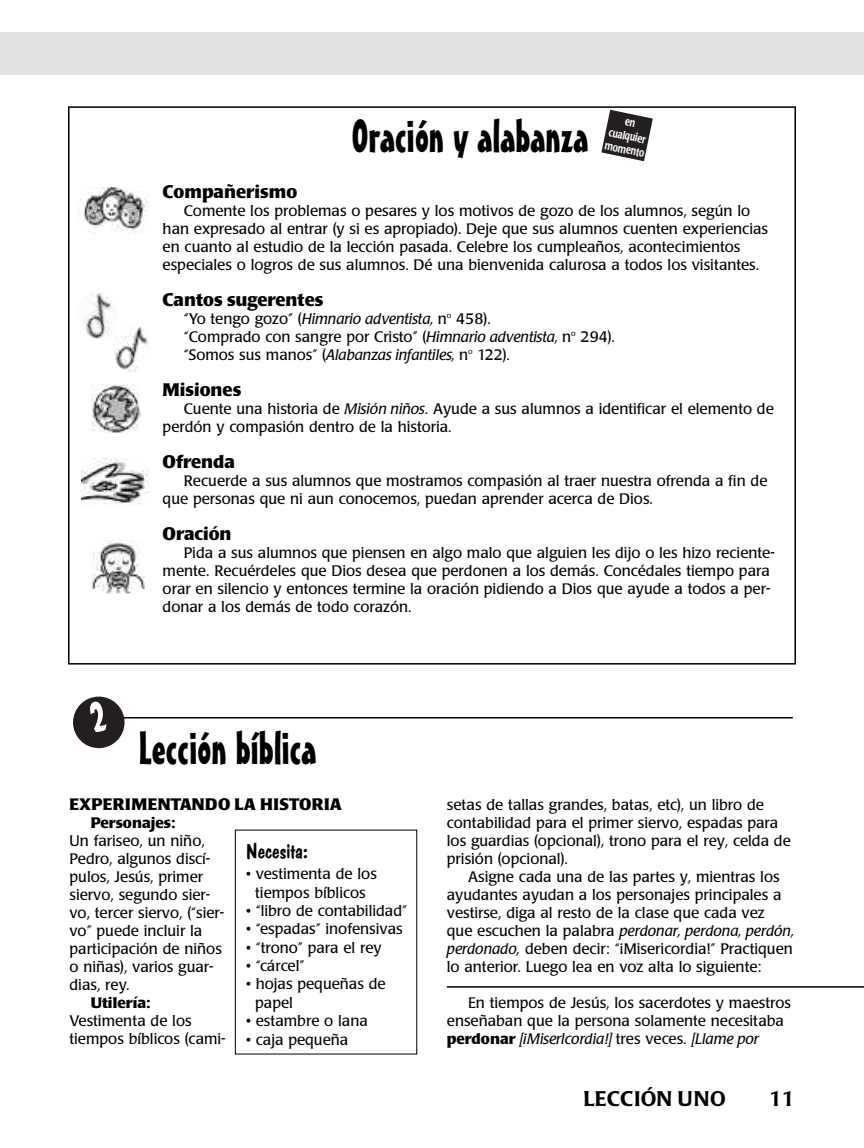
<style>
.page{position:relative;width:864px;height:1148px;background:#fff}
.page>*{position:absolute;margin:0;border:0;box-sizing:border-box;transform-origin:0 0}
.t1{font:45px "Mister Earl BT";color:#000}
.t2{font:500 21px "Poppl Laudatio";color:#000}
.t3{font:21px "Dom Casual D";color:#000;scale:1.05 1}
.t4{font:700 18px "Poppl Laudatio";color:#000}
.t5{font:700 16.5px "Poppl Laudatio";letter-spacing:.02em;color:#000}
.t6{font:15px/18px "Poppl Laudatio";color:#000}
.t7{font:700 15px "Poppl Laudatio";color:#000}
.t8{font:500 11.7px/13.8px "Poppl Laudatio";color:#fff;text-align:center;scale:.74 1}
.s1{font-style:italic}
.s2{font-weight:700}
</style>
<div class="page">
<div style="left:0;top:32px;width:864px;height:42px;background:#e2e2e2"></div>
<img style="left:79px;top:187px;width:69px;height:46px">
<img style="left:83px;top:293px;width:30px;height:46px">
<img style="left:91px;top:384px;width:49px;height:49px">
<img style="left:82px;top:458px;width:66px;height:47px">
<img style="left:91px;top:541px;width:54px;height:52px">
<img style="left:114px;top:325px;width:36px;height:47px;border-radius:18px">
<svg style="left:601px;top:110px;width:52px;height:51px"></svg>
<hr style="left:123px;top:717px;width:670px;height:1px;background:#000">
<hr style="left:447px;top:986px;width:417px;height:1px;background:#000">
<svg style="left:73px;top:696px;width:52px;height:52px"></svg>
<h1 class="t1" style="left:352px;top:120px;width:238px">Oración y alabanza</h1>
<p class="t8" style="left:612px;top:112px;width:56px;rotate:12deg">en cualquier momento</p>
<p class="t4" style="left:163px;top:185px;width:136px">Compañerismo</p>
<p class="t6" style="left:163px;top:203px;width:607px;text-indent:21px">Comente los problemas o pesares y los motivos de gozo de los alumnos, según lo han expresado al entrar (y si es apropiado). Deje que sus alumnos cuenten experiencias en cuanto al estudio de la lección pasada. Celebre los cumpleaños, acontecimientos especiales o logros de sus alumnos. Dé una bienvenida calurosa a todos los visitantes.</p>
<p class="t4" style="left:163px;top:293px;width:162px">Cantos sugerentes</p>
<p class="t6" style="left:184px;top:311px;width:433px">“Yo tengo gozo” (<span class="s1">Himnario adventista,</span> n<sup>o</sup> 458).<br>“Comprado con sangre por Cristo” (<span class="s1">Himnario adventista,</span> n<sup>o</sup> 294). “Somos sus manos” (<span class="s1">Alabanzas infantiles,</span> n<sup>o</sup> 122).</p>
<p class="t4" style="left:163px;top:383px;width:80px">Misiones</p>
<p class="t6" style="left:163px;top:401px;width:613px;text-indent:21px">Cuente una historia de <span class="s1">Misión niños</span>. Ayude a sus alumnos a identificar el elemento de perdón y compasión dentro de la historia.</p>
<p class="t4" style="left:163px;top:455px;width:74px">Ofrenda</p>
<p class="t6" style="left:163px;top:473px;width:606px;text-indent:21px">Recuerde a sus alumnos que mostramos compasión al traer nuestra ofrenda a fin de que personas que ni aun conocemos, puedan aprender acerca de Dios.</p>
<p class="t4" style="left:163px;top:527px;width:71px">Oración</p>
<p class="t6" style="left:163px;top:545px;width:614px;text-indent:21px">Pida a sus alumnos que piensen en algo malo que alguien les dijo o les hizo reciente&shy;mente. Recuérdeles que Dios desea que perdonen a los demás. Concédales tiempo para orar en silencio y entonces termine la oración pidiendo a Dios que ayude a todos a per&shy;donar a los demás de todo corazón.</p>
<h1 class="t1" style="left:139px;top:731px;width:179px">Lección bíblica</h1>
<p class="t5" style="left:70px;top:798px;width:274px">EXPERIMENTANDO LA HISTORIA</p>
<p class="t7" style="left:91px;top:817px;width:86px">Personajes:</p>
<p class="t6" style="left:70px;top:833px;width:156px">Un fariseo, un niño,<br>Pedro, algunos discí&shy;pulos, Jesús, primer siervo, segundo sier&shy;vo, tercer siervo, (“sier&shy;vo” puede incluir la participación de niños o niñas), varios guar&shy;dias, rey.</p>
<p class="t7" style="left:91px;top:997px;width:61px">Utilería:</p>
<p class="t6" style="left:70px;top:1013px;width:158px">Vestimenta de los tiempos bíblicos (cami-</p>
<h2 class="t3" style="left:246px;top:838px;width:60px">Necesita:</h2>
<p class="t6" style="left:246px;top:866px;width:132px;text-align:center">• vestimenta de los tiempos bíblicos</p>
<p class="t6" style="left:246px;top:903px;width:162px">• “libro de contabilidad”</p>
<p class="t6" style="left:246px;top:921px;width:158px">• “espadas” inofensivas</p>
<p class="t6" style="left:246px;top:940px;width:137px">• “trono” para el rey</p>
<p class="t6" style="left:246px;top:958px;width:60px">• “cárcel”</p>
<p class="t6" style="left:255px;top:976px;width:132px;text-indent:-9px">• hojas pequeñas de papel</p>
<p class="t6" style="left:246px;top:1013px;width:123px">• estambre o lana</p>
<p class="t6" style="left:246px;top:1031px;width:104px">• caja pequeña</p>
<p class="t6" style="left:447px;top:797px;width:345px">setas de tallas grandes, batas, etc), un libro de contabilidad para el primer siervo, espadas para los guardias (opcional), trono para el rey, celda de prisión (opcional).</p>
<p class="t6" style="left:447px;top:869px;width:349px;text-indent:21px">Asigne cada una de las partes y, mientras los ayudantes ayudan a los personajes principales a vestirse, diga al resto de la clase que cada vez<br>que escuchen la palabra <span class="s1">perdonar, perdona, perdón, perdonado,</span> deben decir: “¡Misericordia!” Practiquen lo anterior. Luego lea en voz alta lo siguiente:</p>
<p class="t6" style="left:447px;top:995px;width:346px;text-indent:21px">En tiempos de Jesús, los sacerdotes y maestros enseñaban que la persona solamente necesitaba <span class="s2">perdonar</span> <span class="s1">[¡Miserlcordia!]</span> tres veces. <span class="s1">[Llame por</span></p>
<h2 class="t2" style="left:584px;top:1090px;width:144px">LECCIÓN UNO</h2>
<h2 class="t2" style="left:769px;top:1090px;width:27px">11</h2>
</div>
